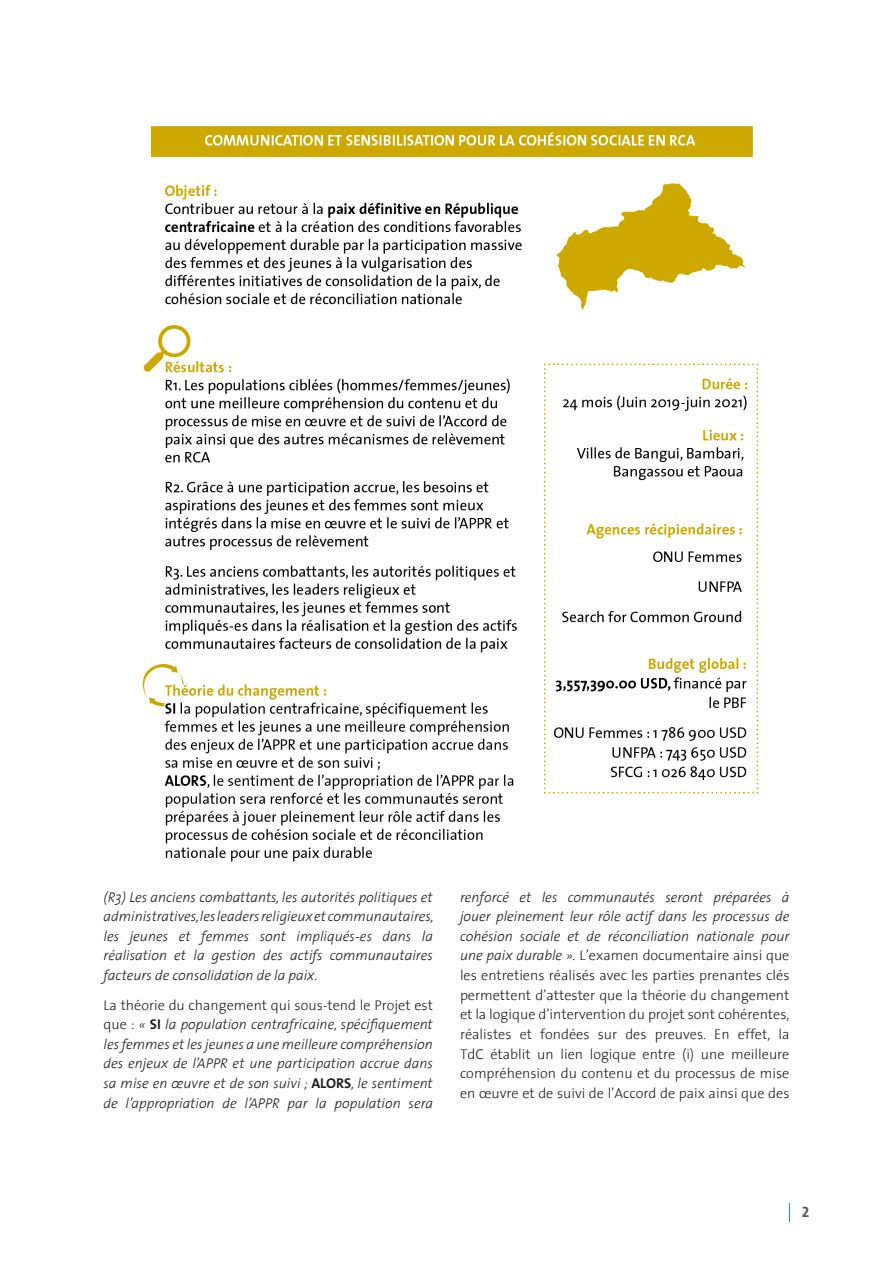
<style>
.page{position:relative;width:893px;height:1263px;background:#fff}
.page>*{position:absolute;margin:0;border:0;box-sizing:border-box;transform-origin:0 0}
.t1{font:15px "The Sans Bold Caps";color:#57585a}
.BODY_TEXT__ITALIC_OR{font:italic 300 14.25px/19.6px "The Sans";color:#231f20;text-align:justify}
.BODY_TEXT__ITALIC_OR-2{font:300 14.25px/19.6px "The Sans";color:#231f20;text-align:justify}
.s1{font-style:normal}
.s2{font-weight:700;font-style:normal}
.s3{font-style:italic}
</style>
<div class="page">
<svg style="left:789px;top:1203px;width:1px;height:19px"></svg>
<img style="left:142px;top:126px;width:617px;height:736px">
<p class="BODY_TEXT__ITALIC_OR" style="left:104px;top:886px;width:332px">(R3) Les anciens combattants, les autorités politiques et administratives, les leaders religieux et communautaires, les jeunes et femmes sont impliqués-es dans la réalisation et la gestion des actifs communautaires facteurs de consolidation de la paix.</p>
<p class="BODY_TEXT__ITALIC_OR" style="left:104px;top:994px;width:331px"><span class="s1">La théorie du changement qui sous-tend le Projet est que :</span> « <span class="s2">SI</span> la population centrafricaine, spécifiquement les femmes et les jeunes a une meilleure compréhension des enjeux de l’APPR et une participation accrue dans sa mise en œuvre et de son suivi ; <span class="s2">ALORS</span>, le sentiment de l’appropriation de l’APPR par la population sera</p>
<p class="BODY_TEXT__ITALIC_OR-2" style="left:460px;top:886px;width:331px"><span class="s3">renforcé et les communautés seront préparées à jouer pleinement leur rôle actif dans les processus de cohésion sociale et de réconciliation nationale pour une paix durable ».</span> L’examen documentaire ainsi que les entretiens réalisés avec les parties prenantes clés permettent d’attester que la théorie du changement et la logique d’intervention du projet sont cohérentes, réalistes et fondées sur des preuves. En effet, la TdC établit un lien logique entre (i) une meilleure compréhension du contenu et du processus de mise en œuvre et de suivi de l’Accord de paix ainsi que des</p>
<p class="t1" style="left:802px;top:1199px;width:9px">2</p>
</div>
